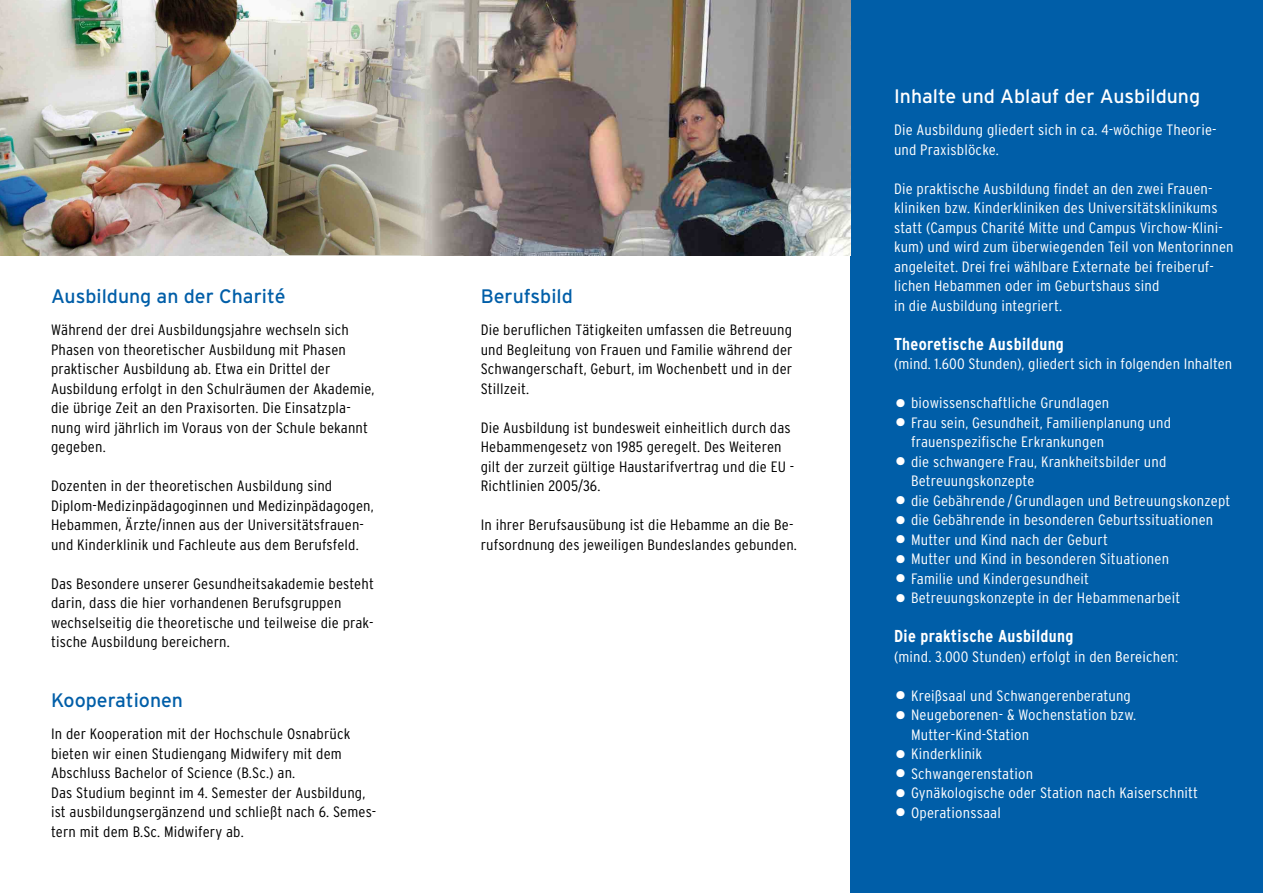
<style>
.page{position:relative;width:1263px;height:893px;background:#fff}
.page>*{position:absolute;margin:0;border:0;box-sizing:border-box;transform-origin:0 0}
.t1{font:19.5px "Interstate";color:#005ea8}
.t2{font:19.5px "Interstate";color:#fff}
.t3{font:700 condensed 17.25px "Interstate";letter-spacing:.02em;color:#fff}
.t4{font:300 condensed 15px/19.5px "Interstate";letter-spacing:.01em;color:#000;scale:1.1 1}
.t5{font:300 condensed 15px/19.5px "Interstate";letter-spacing:.01em;color:#fff;scale:1.1 1}
.s1{font-weight:400;font-stretch:normal;font-size:27px}
</style>
<div class="page">
<div style="left:850px;top:0;width:413px;height:893px;background:#005ea8"></div>
<img style="left:0;top:0;width:850px;height:255px">
<img style="left:850px;top:0;width:1px;height:255px">
<img style="left:421px;top:0;width:11px;height:255px">
<h1 class="t1" style="left:51px;top:285px;width:236px">Ausbildung an der Charité</h1>
<p class="t4" style="left:51px;top:320px;width:296px">Während der drei Ausbildungsjahre wechseln sich Phasen von theoretischer Ausbildung mit Phasen praktischer Ausbildung ab. Etwa ein Drittel der Ausbildung erfolgt in den Schulräumen der Akademie, die übrige Zeit an den Praxisorten. Die Einsatzpla&shy;nung wird jährlich im Voraus von der Schule bekannt gegeben.</p>
<p class="t4" style="left:51px;top:476px;width:295px">Dozenten in der theoretischen Ausbildung sind Diplom-Medizinpädagoginnen und Medizinpädagogen, Hebammen, Ärzte/innen aus der Universitätsfrauen&shy;und Kinderklinik und Fachleute aus dem Berufsfeld.</p>
<p class="t4" style="left:51px;top:573px;width:295px">Das Besondere unserer Gesundheitsakademie besteht darin, dass die hier vorhandenen Berufsgruppen wechselseitig die theoretische und teilweise die prak&shy;tische Ausbildung bereichern.</p>
<h1 class="t1" style="left:51px;top:689px;width:134px">Kooperationen</h1>
<p class="t4" style="left:51px;top:724px;width:297px">In der Kooperation mit der Hochschule Osnabrück bieten wir einen Studiengang Midwifery mit dem Abschluss Bachelor of Science (B.Sc.) an.<br>Das Studium beginnt im 4. Semester der Ausbildung, ist ausbildungsergänzend und schließt nach 6. Semes&shy;tern mit dem B.Sc. Midwifery ab.</p>
<h1 class="t1" style="left:481px;top:285px;width:94px">Berufsbild</h1>
<p class="t4" style="left:481px;top:320px;width:285px;text-align:justify">Die beruflichen Tätigkeiten umfassen die Betreuung und Begleitung von Frauen und Familie während der Schwangerschaft, Geburt, im Wochenbett und in der Stillzeit.</p>
<p class="t4" style="left:481px;top:417px;width:287px">Die Ausbildung ist bundesweit einheitlich durch das Hebammengesetz von 1985 geregelt. Des Weiteren gilt der zurzeit gültige Haustarifvertrag und die EU - Richtlinien 2005/36.</p>
<p class="t4" style="left:481px;top:515px;width:289px">In ihrer Berufsausübung ist die Hebamme an die Be&shy;rufsordnung des jeweiligen Bundeslandes gebunden.</p>
<h1 class="t2" style="left:894px;top:85px;width:308px">Inhalte und Ablauf der Ausbildung</h1>
<p class="t5" style="left:894px;top:120px;width:295px">Die Ausbildung gliedert sich in ca. 4-wöchige Theorie&shy;und Praxisblöcke.</p>
<p class="t5" style="left:894px;top:179px;width:310px">Die praktische Ausbildung findet an den zwei Frauen&shy;kliniken bzw. Kinderkliniken des Universitätsklinikums statt (Campus Charité Mitte und Campus Virchow-Klini&shy;kum) und wird zum überwiegenden Teil von Mentorinnen angeleitet. Drei frei wählbare Externate bei freiberuf&shy;lichen Hebammen oder im Geburtshaus sind<br>in die Ausbildung integriert.</p>
<p class="t3" style="left:894px;top:334px;width:171px">Theoretische Ausbildung</p>
<p class="t5" style="left:894px;top:354px;width:309px">(mind. 1.600 Stunden), gliedert sich in folgenden Inhalten</p>
<p class="t5" style="left:895px;top:393px;width:196px"><span class="s1">•</span> biowissenschaftliche Grundlagen</p>
<p class="t5" style="left:911px;top:413px;width:238px;text-indent:-16px"><span class="s1">•</span> Frau sein, Gesundheit, Familienplanung und frauenspezifische Erkrankungen</p>
<p class="t5" style="left:911px;top:452px;width:234px;text-indent:-16px"><span class="s1">•</span> die schwangere Frau, Krankheitsbilder und<br>Betreuungskonzepte</p>
<p class="t5" style="left:895px;top:491px;width:306px"><span class="s1">•</span> die Gebährende / Grundlagen und Betreuungskonzept</p>
<p class="t5" style="left:895px;top:510px;width:291px"><span class="s1">•</span> die Gebährende in besonderen Geburtssituationen</p>
<p class="t5" style="left:895px;top:530px;width:195px"><span class="s1">•</span> Mutter und Kind nach der Geburt</p>
<p class="t5" style="left:895px;top:549px;width:251px"><span class="s1">•</span> Mutter und Kind in besonderen Situationen</p>
<p class="t5" style="left:895px;top:569px;width:178px"><span class="s1">•</span> Familie und Kindergesundheit</p>
<p class="t5" style="left:895px;top:588px;width:261px"><span class="s1">•</span> Betreuungskonzepte in der Hebammenarbeit</p>
<p class="t3" style="left:894px;top:626px;width:181px">Die praktische Ausbildung</p>
<p class="t5" style="left:894px;top:647px;width:260px">(mind. 3.000 Stunden) erfolgt in den Bereichen:</p>
<p class="t5" style="left:895px;top:686px;width:216px"><span class="s1">•</span> Kreißsaal und Schwangerenberatung</p>
<p class="t5" style="left:911px;top:705px;width:206px;text-indent:-16px"><span class="s1">•</span> Neugeborenen- &amp; Wochenstation bzw.<br>Mutter-Kind-Station</p>
<p class="t5" style="left:895px;top:744px;width:81px"><span class="s1">•</span> Kinderklinik</p>
<p class="t5" style="left:895px;top:764px;width:127px"><span class="s1">•</span> Schwangerenstation</p>
<p class="t5" style="left:895px;top:783px;width:277px"><span class="s1">•</span> Gynäkologische oder Station nach Kaiserschnitt</p>
<p class="t5" style="left:895px;top:803px;width:98px"><span class="s1">•</span> Operationssaal</p>
</div>
